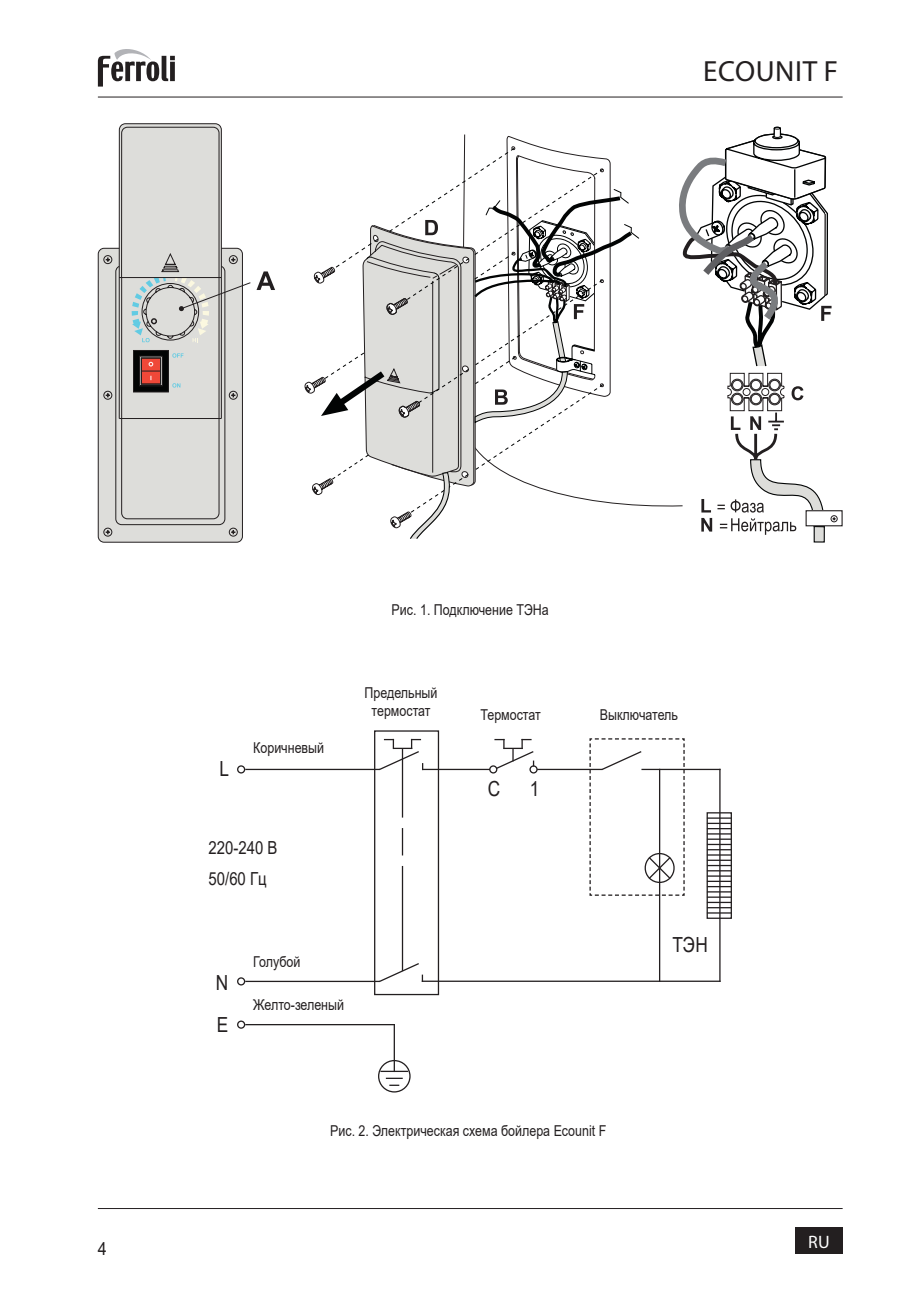
<style>
.page{position:relative;width:915px;height:1306px;background:#fff}
.page>*{position:absolute;margin:0;border:0;box-sizing:border-box;transform-origin:0 0}
.t1{font:29.25px "Myriad Pro";letter-spacing:.02em;color:#231f20}
.t2{font:20.85px "Arial";color:#231f20;scale:.83 1}
.t3{font:18px/30.3px "Arial";color:#231f20;scale:.83 1}
.t4{font:18px "Myriad Pro";color:#fff}
.t5{font:18px "Arial";color:#231f20;scale:.9 1}
.t6{font:15px/18px "Arial";color:#231f20;text-align:center;scale:.83 1}
</style>
<div class="page">
<svg style="left:98px;top:49px;width:77px;height:38px"></svg>
<hr style="left:98px;top:1208px;width:744px;height:1px;background:#231f20">
<hr style="left:98px;top:97px;width:744px;height:1px;background:#231f20">
<div style="left:795px;top:1227px;width:47px;height:26px;background:#231f20"></div>
<svg style="left:679px;top:126px;width:152px;height:241px"></svg>
<div style="left:98px;top:248px;width:144px;height:294px;background:#ddddda;border-radius:6px"></div>
<div style="left:98px;top:248px;width:145px;height:294px;border:1px solid #231f20;border-radius:6px"></div>
<div style="left:103px;top:255px;width:9px;height:9px;border:1px solid #231f20;border-radius:50%"></div>
<div style="left:103px;top:528px;width:9px;height:8px;border:1px solid #231f20;border-radius:50%"></div>
<div style="left:103px;top:391px;width:9px;height:8px;border:1px solid #231f20;border-radius:50%"></div>
<svg style="left:106px;top:123px;width:169px;height:414px"></svg>
<div style="left:813px;top:526px;width:11px;height:16px;background:#ddddda"></div>
<div style="left:813px;top:526px;width:11px;height:16px;border:1px solid #020404"></div>
<svg style="left:701px;top:373px;width:141px;height:162px"></svg>
<svg style="left:321px;top:146px;width:318px;height:393px"></svg>
<div style="left:374px;top:730px;width:65px;height:265px;border:1px solid #231f20"></div>
<hr style="left:421px;top:980px;width:299px;height:1px;background:#231f20">
<hr style="left:641px;top:768px;width:79px;height:2px;background:#231f20">
<hr style="left:537px;top:768px;width:65px;height:2px;background:#231f20">
<hr style="left:245px;top:768px;width:135px;height:2px;background:#231f20">
<hr style="left:245px;top:980px;width:135px;height:2px;background:#231f20">
<hr style="left:245px;top:1023px;width:150px;height:2px;background:#231f20">
<hr style="left:422px;top:768px;width:68px;height:2px;background:#231f20">
<hr style="left:401px;top:748px;width:2px;height:69px;background:#231f20">
<hr style="left:401px;top:828px;width:2px;height:27px;background:#231f20">
<hr style="left:401px;top:866px;width:2px;height:105px;background:#231f20">
<hr style="left:393px;top:1023px;width:2px;height:49px;background:#231f20">
<hr style="left:380px;top:1070px;width:28px;height:2px;background:#231f20">
<svg style="left:386px;top:1077px;width:16px;height:1px"></svg>
<svg style="left:377px;top:739px;width:46px;height:32px"></svg>
<svg style="left:494px;top:739px;width:41px;height:31px"></svg>
<svg style="left:377px;top:961px;width:46px;height:22px"></svg>
<hr style="left:719px;top:768px;width:1px;height:213px;background:#231f20">
<hr style="left:658px;top:768px;width:2px;height:213px;background:#231f20">
<div style="left:378px;top:1059px;width:32px;height:33px;border:1px solid #231f20;border-radius:50%"></div>
<div style="left:529px;top:765px;width:8px;height:8px;border:1px solid #231f20;border-radius:50%"></div>
<div style="left:489px;top:765px;width:8px;height:8px;border:1px solid #231f20;border-radius:50%"></div>
<div style="left:237px;top:765px;width:8px;height:8px;border:1px solid #231f20;border-radius:50%"></div>
<div style="left:237px;top:977px;width:8px;height:8px;border:1px solid #231f20;border-radius:50%"></div>
<div style="left:237px;top:1020px;width:8px;height:8px;border:1px solid #231f20;border-radius:50%"></div>
<svg style="left:588px;top:738px;width:97px;height:158px"></svg>
<div style="left:706px;top:812px;width:25px;height:106px;border:1px solid #231f20"></div>
<hr style="left:706px;top:880px;width:25px;height:2px;background:#231f20">
<hr style="left:706px;top:822px;width:25px;height:2px;background:#231f20">
<svg style="left:706px;top:849px;width:25px;height:6px"></svg>
<hr style="left:706px;top:901px;width:25px;height:2px;background:#231f20">
<hr style="left:706px;top:864px;width:25px;height:2px;background:#231f20">
<svg style="left:706px;top:817px;width:25px;height:1px"></svg>
<hr style="left:706px;top:843px;width:25px;height:2px;background:#231f20">
<svg style="left:706px;top:870px;width:25px;height:6px"></svg>
<svg style="left:706px;top:828px;width:25px;height:11px"></svg>
<hr style="left:706px;top:859px;width:25px;height:2px;background:#231f20">
<svg style="left:706px;top:886px;width:25px;height:11px"></svg>
<svg style="left:706px;top:907px;width:25px;height:6px"></svg>
<h1 class="t1" style="left:702px;top:53px;width:136px">ECOUNIT F</h1>
<p class="t5" style="left:98px;top:1236px;width:12px">4</p>
<p class="t6" style="left:391px;top:600px;width:191px">Рис. 1. Подключение ТЭНа</p>
<h2 class="t2" style="left:219px;top:754px;width:13px">L</h2>
<p class="t6" style="left:253px;top:738px;width:87px">Коричневый</p>
<p class="t3" style="left:208px;top:832px;width:85px">220-240 В<br>50/60 Гц</p>
<p class="t6" style="left:364px;top:684px;width:89px">Предельный термостат</p>
<h2 class="t2" style="left:216px;top:967px;width:17px">N</h2>
<h2 class="t2" style="left:217px;top:1010px;width:15px">Е</h2>
<p class="t6" style="left:253px;top:952px;width:58px">Голубой</p>
<p class="t6" style="left:253px;top:996px;width:111px">Желто-зеленый</p>
<p class="t6" style="left:480px;top:705px;width:74px">Термостат</p>
<p class="t6" style="left:599px;top:705px;width:96px">Выключатель</p>
<h2 class="t2" style="left:487px;top:773px;width:17px">C</h2>
<h2 class="t2" style="left:529px;top:773px;width:13px">1</h2>
<h2 class="t2" style="left:672px;top:930px;width:44px">ТЭН</h2>
<p class="t6" style="left:330px;top:1121px;width:334px">Рис. 2. Электрическая схема бойлера Ecounit F</p>
<p class="t4" style="left:808px;top:1230px;width:23px">RU</p>
</div>
